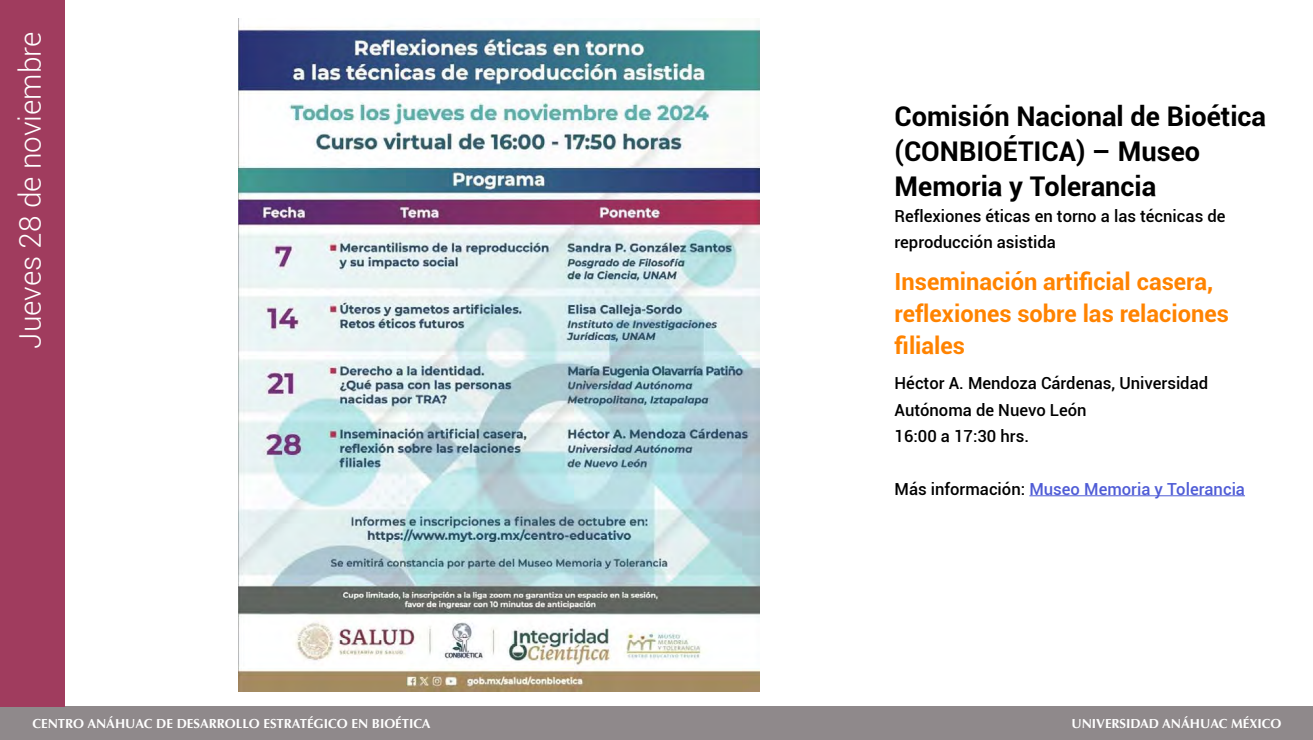
<style>
.page{position:relative;width:1313px;height:740px;background:#fff}
.page>*{position:absolute;margin:0;border:0;box-sizing:border-box;transform-origin:0 0}
.t1{font:300 29.75px "Roboto";color:#fff}
.t2{font:700 27.12px/35px "Roboto";color:#000}
.t3{font:700 23.62px/32.4px "Roboto";color:#ff8300}
.t4{font:500 16.62px/26.2px "Roboto";color:#000}
.t5{font:500 16.62px "Roboto";color:#4f5cd6}
.t6{font:700 13.12px "Optima";color:#fff}
.s1{color:#000}
</style>
<div class="page">
<div style="left:0;top:706px;width:1312px;height:33px;background:#8f898b"></div>
<div style="left:0;top:0;width:65px;height:706px;background:#a03c5e"></div>
<img style="left:238px;top:19px;width:521px;height:672px">
<hr style="left:1029px;top:495px;width:216px;height:1px;background:#4f5cd6">
<h1 class="t1" style="left:10px;top:348px;width:319px;rotate:-90deg">Jueves 28 de noviembre</h1>
<h2 class="t2" style="left:894px;top:98px;width:373px">Comisión Nacional de Bioética (CONBIOÉTICA) – Museo<br>Memoria y Tolerancia</h2>
<p class="t4" style="left:894px;top:202px;width:332px">Reflexiones éticas en torno a las técnicas de reproducción asistida</p>
<h3 class="t3" style="left:894px;top:264px;width:336px">Inseminación artificial casera, reflexiones sobre las relaciones filiales</h3>
<p class="t4" style="left:894px;top:369px;width:315px">Héctor A. Mendoza Cárdenas, Universidad<br>Autónoma de Nuevo León<br>16:00 a 17:30 hrs.</p>
<p class="t5" style="left:894px;top:477px;width:352px"><span class="s1">Más información:</span> Museo Memoria y Tolerancia</p>
<p class="t6" style="left:32px;top:715px;width:399px">CENTRO ANÁHUAC DE DESARROLLO ESTRATÉGICO EN BIOÉTICA</p>
<p class="t6" style="left:1071px;top:715px;width:211px">UNIVERSIDAD ANÁHUAC MÉXICO</p>
</div>
